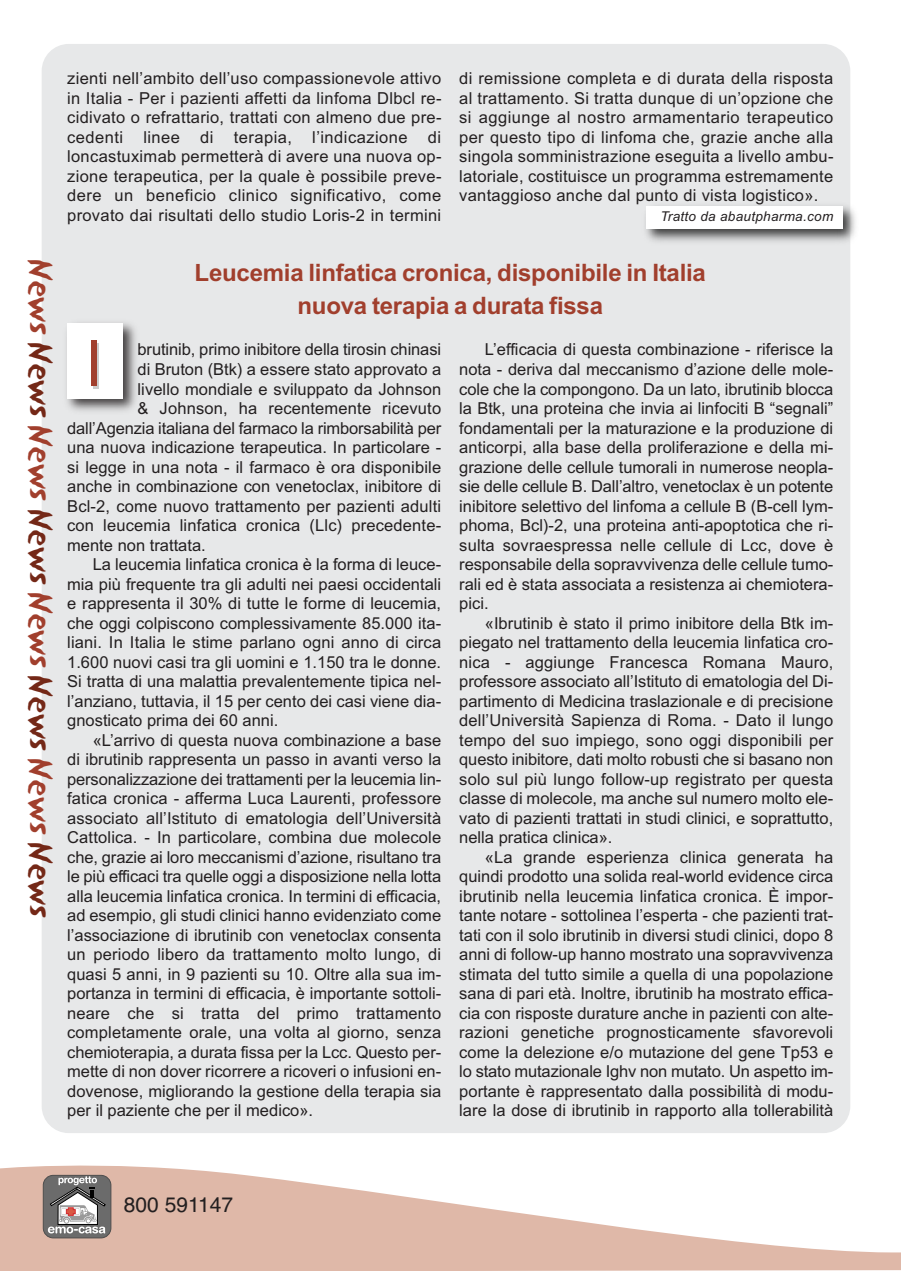
<style>
.page{position:relative;width:901px;height:1271px;background:#fff}
.page>*{position:absolute;margin:0;border:0;box-sizing:border-box;transform-origin:0 0}
.t1{font:63px "Arial";color:#a13f2d;scale:.9 1}
.t2{font:27px "Sand";letter-spacing:-.05em;color:#a13f2d}
.t3{font:700 24px/32.1px "Arial";letter-spacing:-.01em;color:#a13f2d;text-align:center}
.t4{font:21px "Helvetica";color:#231f20}
.t5{font:16.5px/19.5px "Arial";color:#231f20;text-align:justify}
.t6{font:italic 13.5px "Arial";letter-spacing:.02em;color:#231f20}
.s1{color:#742817}
</style>
<div class="page">
<div style="left:42px;top:44px;width:808px;height:1088px;background:#e7e8e9;border-radius:27px"></div>
<svg style="left:0;top:1165px;width:900px;height:105px;fill:#dfb8a8"></svg>
<div style="left:43px;top:1175px;width:68px;height:62px;background:#6b6b6b;border-radius:10px"></div>
<div style="left:43px;top:1174px;width:68px;height:63px;border:1px solid #4d4d4d;border-radius:10px"></div>
<svg style="left:48px;top:1176px;width:58px;height:57px"></svg>
<img style="left:645px;top:205px;width:211px;height:38px">
<div style="left:646px;top:207px;width:195px;height:22px;background:#fff"></div>
<img style="left:66px;top:322px;width:70px;height:90px">
<div style="left:67px;top:323px;width:55px;height:75px;background:#fff"></div>
<h2 class="t2" style="left:55px;top:259px;width:659px;rotate:90deg">News <span class="s1">News</span> News <span class="s1">News</span> News <span class="s1">News</span> News <span class="s1">News</span></h2>
<p class="t5" style="left:67px;top:69px;width:375px">zienti nell’ambito dell’uso compassionevole attivo in Italia - Per i pazienti affetti da linfoma Dlbcl re&shy;cidivato o refrattario, trattati con almeno due pre&shy;cedenti linee di terapia, l’indicazione di loncastuximab permetterà di avere una nuova op&shy;zione terapeutica, per la quale è possibile preve&shy;dere un beneficio clinico significativo, come provato dai risultati dello studio Loris-2 in termini</p>
<p class="t5" style="left:459px;top:69px;width:375px">di remissione completa e di durata della risposta al trattamento. Si tratta dunque di un’opzione che si aggiunge al nostro armamentario terapeutico per questo tipo di linfoma che, grazie anche alla singola somministrazione eseguita a livello ambu&shy;latoriale, costituisce un programma estremamente vantaggioso anche dal punto di vista logistico».</p>
<p class="t6" style="left:660px;top:208px;width:174px">Tratto da abautpharma.com</p>
<h3 class="t3" style="left:194px;top:257px;width:512px">Leucemia linfatica cronica, disponibile in Italia nuova terapia a durata fissa</h3>
<h1 class="t1" style="left:85px;top:326px;width:19px">I</h1>
<p class="t5" style="left:137px;top:340px;width:305px">brutinib, primo inibitore della tirosin chinasi</p>
<p class="t5" style="left:137px;top:359px;width:305px">di Bruton (Btk) a essere stato approvato a</p>
<p class="t5" style="left:137px;top:379px;width:305px">livello mondiale e sviluppato da Johnson</p>
<p class="t5" style="left:137px;top:398px;width:305px">&amp; Johnson, ha recentemente ricevuto</p>
<p class="t5" style="left:67px;top:418px;width:375px">dall’Agenzia italiana del farmaco la rimborsabilità per</p>
<p class="t5" style="left:67px;top:437px;width:375px">una nuova indicazione terapeutica. In particolare -</p>
<p class="t5" style="left:67px;top:457px;width:375px">si legge in una nota - il farmaco è ora disponibile</p>
<p class="t5" style="left:67px;top:476px;width:375px">anche in combinazione con venetoclax, inibitore di</p>
<p class="t5" style="left:67px;top:496px;width:375px">Bcl-2, come nuovo trattamento per pazienti adulti</p>
<p class="t5" style="left:67px;top:515px;width:375px">con leucemia linfatica cronica (Llc) precedente-</p>
<p class="t5" style="left:67px;top:535px;width:140px">mente non trattata.</p>
<p class="t5" style="left:93px;top:554px;width:350px">La leucemia linfatica cronica è la forma di leuce-</p>
<p class="t5" style="left:67px;top:574px;width:375px">mia più frequente tra gli adulti nei paesi occidentali</p>
<p class="t5" style="left:67px;top:593px;width:375px">e rappresenta il 30% di tutte le forme di leucemia,</p>
<p class="t5" style="left:67px;top:613px;width:375px">che oggi colpiscono complessivamente 85.000 ita-</p>
<p class="t5" style="left:67px;top:632px;width:375px">liani. In Italia le stime parlano ogni anno di circa</p>
<p class="t5" style="left:67px;top:652px;width:375px">1.600 nuovi casi tra gli uomini e 1.150 tra le donne.</p>
<p class="t5" style="left:67px;top:671px;width:375px">Si tratta di una malattia prevalentemente tipica nel-</p>
<p class="t5" style="left:67px;top:691px;width:375px">l’anziano, tuttavia, il 15 per cento dei casi viene dia-</p>
<p class="t5" style="left:67px;top:710px;width:212px">gnosticato prima dei 60 anni.</p>
<p class="t5" style="left:93px;top:730px;width:350px">«L’arrivo di questa nuova combinazione a base</p>
<p class="t5" style="left:67px;top:749px;width:375px">di ibrutinib rappresenta un passo in avanti verso la</p>
<p class="t5" style="left:67px;top:769px;width:375px">personalizzazione dei trattamenti per la leucemia lin-</p>
<p class="t5" style="left:67px;top:788px;width:375px">fatica cronica - afferma Luca Laurenti, professore</p>
<p class="t5" style="left:67px;top:808px;width:375px">associato all’Istituto di ematologia dell’Università</p>
<p class="t5" style="left:67px;top:827px;width:375px">Cattolica. - In particolare, combina due molecole</p>
<p class="t5" style="left:67px;top:847px;width:375px">che, grazie ai loro meccanismi d’azione, risultano tra</p>
<p class="t5" style="left:67px;top:866px;width:375px">le più efficaci tra quelle oggi a disposizione nella lotta</p>
<p class="t5" style="left:67px;top:886px;width:375px">alla leucemia linfatica cronica. In termini di efficacia,</p>
<p class="t5" style="left:67px;top:905px;width:375px">ad esempio, gli studi clinici hanno evidenziato come</p>
<p class="t5" style="left:67px;top:925px;width:375px">l’associazione di ibrutinib con venetoclax consenta</p>
<p class="t5" style="left:67px;top:944px;width:375px">un periodo libero da trattamento molto lungo, di</p>
<p class="t5" style="left:67px;top:964px;width:375px">quasi 5 anni, in 9 pazienti su 10. Oltre alla sua im-</p>
<p class="t5" style="left:67px;top:983px;width:375px">portanza in termini di efficacia, è importante sottoli-</p>
<p class="t5" style="left:67px;top:1003px;width:375px">neare che si tratta del primo trattamento</p>
<p class="t5" style="left:67px;top:1022px;width:375px">completamente orale, una volta al giorno, senza</p>
<p class="t5" style="left:67px;top:1042px;width:375px">chemioterapia, a durata fissa per la Lcc. Questo per-</p>
<p class="t5" style="left:67px;top:1061px;width:375px">mette di non dover ricorrere a ricoveri o infusioni en-</p>
<p class="t5" style="left:67px;top:1081px;width:375px">dovenose, migliorando la gestione della terapia sia</p>
<p class="t5" style="left:67px;top:1100px;width:247px">per il paziente che per il medico».</p>
<p class="t5" style="left:459px;top:340px;width:375px;text-indent:26px">L’efficacia di questa combinazione - riferisce la nota - deriva dal meccanismo d’azione delle mole&shy;cole che la compongono. Da un lato, ibrutinib blocca la Btk, una proteina che invia ai linfociti B “segnali” fondamentali per la maturazione e la produzione di anticorpi, alla base della proliferazione e della mi&shy;grazione delle cellule tumorali in numerose neopla&shy;sie delle cellule B. Dall’altro, venetoclax è un potente inibitore selettivo del linfoma a cellule B (B-cell lym&shy;phoma, Bcl)-2, una proteina anti-apoptotica che ri&shy;sulta sovraespressa nelle cellule di Lcc, dove è responsabile della sopravvivenza delle cellule tumo&shy;rali ed è stata associata a resistenza ai chemiotera&shy;pici.</p>
<p class="t5" style="left:459px;top:613px;width:375px;text-indent:26px">«Ibrutinib è stato il primo inibitore della Btk im&shy;piegato nel trattamento della leucemia linfatica cro&shy;nica - aggiunge Francesca Romana Mauro, professore associato all’Istituto di ematologia del Di&shy;partimento di Medicina traslazionale e di precisione dell’Università Sapienza di Roma. - Dato il lungo tempo del suo impiego, sono oggi disponibili per questo inibitore, dati molto robusti che si basano non solo sul più lungo follow-up registrato per questa classe di molecole, ma anche sul numero molto ele&shy;vato di pazienti trattati in studi clinici, e soprattutto, nella pratica clinica».</p>
<p class="t5" style="left:459px;top:847px;width:375px;text-indent:26px">«La grande esperienza clinica generata ha quindi prodotto una solida real-world evidence circa ibrutinib nella leucemia linfatica cronica. È impor&shy;tante notare - sottolinea l’esperta - che pazienti trat&shy;tati con il solo ibrutinib in diversi studi clinici, dopo 8 anni di follow-up hanno mostrato una sopravvivenza stimata del tutto simile a quella di una popolazione sana di pari età. Inoltre, ibrutinib ha mostrato effica&shy;cia con risposte durature anche in pazienti con alte&shy;razioni genetiche prognosticamente sfavorevoli come la delezione e/o mutazione del gene Tp53 e lo stato mutazionale Ighv non mutato. Un aspetto im&shy;portante è rappresentato dalla possibilità di modu&shy;lare la dose di ibrutinib in rapporto alla tollerabilità</p>
<p class="t4" style="left:124px;top:1192px;width:111px">800 591147</p>
</div>
